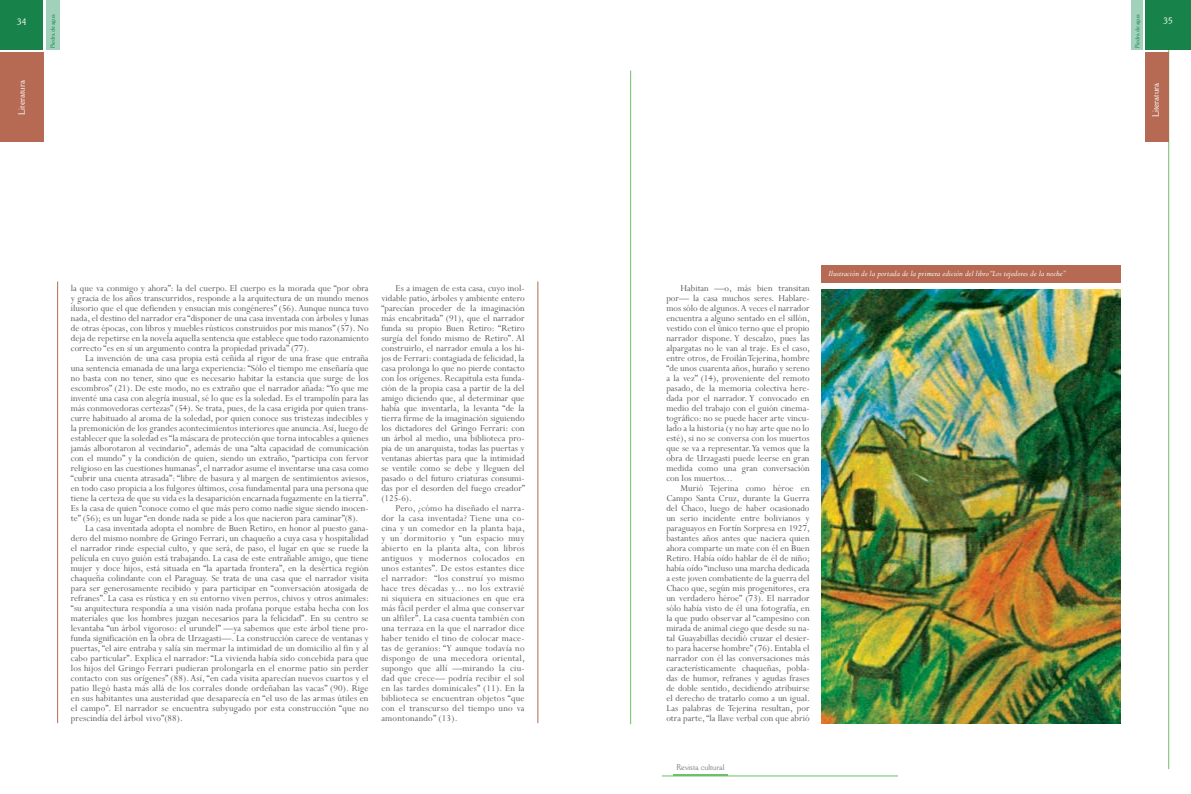
<style>
.page{position:relative;width:1191px;height:794px;background:#fff}
.page>*{position:absolute;margin:0;border:0;box-sizing:border-box;transform-origin:0 0}
.t1{font:10px/10px "Perpetua";color:#58595b;text-align:justify}
.t2{font:italic 9px "Perpetua";color:#fff}
.t3{font:9px "Della Robbia BT";color:#fff}
.t4{font:8px "Della Robbia BT";color:#808285}
.t5{font:6px "Della Robbia BT";letter-spacing:-.025em;color:#17834b}
</style>
<div class="page">
<hr style="left:630px;top:71px;width:1px;height:653px;background:#6dc067">
<hr style="left:662px;top:775px;width:236px;height:1px;background:#6dc067">
<hr style="left:674px;top:774px;width:54px;height:1px;background:#6dc067">
<div style="left:0;top:52px;width:43px;height:90px;background:#b66953"></div>
<hr style="left:1168px;top:32px;width:1px;height:737px;background:#6dc067">
<div style="left:1145px;top:0;width:46px;height:49px;background:#17834b"></div>
<div style="left:1131px;top:0;width:11px;height:49px;background:#a1d1ba"></div>
<div style="left:1145px;top:52px;width:24px;height:90px;background:#b66953"></div>
<div style="left:0;top:0;width:43px;height:49px;background:#17834b"></div>
<div style="left:46px;top:0;width:13px;height:49px;background:#a1d1ba"></div>
<hr style="left:57px;top:281px;width:1px;height:442px;background:#b66953">
<hr style="left:537px;top:281px;width:1px;height:442px;background:#b66953">
<div style="left:821px;top:265px;width:299px;height:17px;background:#b66953"></div>
<img style="left:821px;top:290px;width:299px;height:433px">
<p class="t3" style="left:17px;top:16px;width:11px">34</p>
<p class="t5" style="left:49px;top:48px;width:35px;rotate:-90deg">Piedra de agua</p>
<p class="t5" style="left:1133px;top:48px;width:35px;rotate:-90deg">Piedra de agua</p>
<p class="t3" style="left:1163px;top:16px;width:11px">35</p>
<p class="t3" style="left:16px;top:115px;width:36px;rotate:-90deg">Literatura</p>
<p class="t3" style="left:1150px;top:117px;width:36px;rotate:-90deg">Literatura</p>
<p class="t1" style="left:71px;top:283px;width:299px">la que va conmigo y ahora”: la del cuerpo. El cuerpo es la morada que “por obra y gracia de los años transcurridos, responde a la arquitectura de un mundo menos ilusorio que el que defienden y ensucian mis congéneres” (56). Aunque nunca tuvo nada, el destino del narrador era “disponer de una casa inventada con árboles y lunas de otras épocas, con libros y muebles rústicos construidos por mis manos” (57). No deja de repetirse en la novela aquella sentencia que establece que todo razonamiento correcto “es en sí un argumento contra la propiedad privada” (77).</p>
<p class="t1" style="left:71px;top:353px;width:300px;text-indent:14px">La invención de una casa propia está ceñida al rigor de una frase que entraña una sentencia emanada de una larga experiencia: “Sólo el tiempo me enseñaría que no basta con no tener, sino que es necesario habitar la estancia que surge de los escombros” (21). De este modo, no es extraño que el narrador añada: “Yo que me inventé una casa con alegría inusual, sé lo que es la soledad. Es el trampolín para las más conmovedoras certezas” (54). Se trata, pues, de la casa erigida por quien trans&shy;curre habituado al aroma de la soledad, por quien conoce sus tristezas indecibles y la premonición de los grandes acontecimientos interiores que anuncia. Así, luego de establecer que la soledad es “la máscara de protección que torna intocables a quienes jamás alborotaron al vecindario”, además de una “alta capacidad de comunicación con el mundo” y la condición de quien, siendo un extraño, “participa con fervor religioso en las cuestiones humanas”, el narrador asume el inventarse una casa como “cubrir una cuenta atrasada”: “libre de basura y al margen de sentimientos aviesos, en todo caso propicia a los fulgores últimos, cosa fundamental para una persona que tiene la certeza de que su vida es la desaparición encarnada fugazmente en la tierra”.<br>Es la casa de quien “conoce como el que más pero como nadie sigue siendo inocen&shy;te” (56); es un lugar “en donde nada se pide a los que nacieron para caminar”(8).</p>
<p class="t1" style="left:71px;top:523px;width:300px;text-indent:14px">La casa inventada adopta el nombre de Buen Retiro, en honor al puesto gana&shy;dero del mismo nombre de Gringo Ferrari, un chaqueño a cuya casa y hospitalidad el narrador rinde especial culto, y que será, de paso, el lugar en que se ruede la película en cuyo guión está trabajando. La casa de este entrañable amigo, que tiene mujer y doce hijos, está situada en “la apartada frontera”, en la desértica región chaqueña colindante con el Paraguay. Se trata de una casa que el narrador visita para ser generosamente recibido y para participar en “conversación atosigada de refranes”. La casa es rústica y en su entorno viven perros, chivos y otros animales: “su arquitectura respondía a una visión nada profana porque estaba hecha con los materiales que los hombres juzgan necesarios para la felicidad”. En su centro se levantaba “un árbol vigoroso: el urundel” —ya sabemos que este árbol tiene pro&shy;funda significación en la obra de Urzagasti—. La construcción carece de ventanas y puertas, “el aire entraba y salía sin mermar la intimidad de un domicilio al fin y al cabo particular”. Explica el narrador: “La vivienda había sido concebida para que los hijos del Gringo Ferrari pudieran prolongarla en el enorme patio sin perder contacto con sus orígenes” (88). Así, “en cada visita aparecían nuevos cuartos y el patio llegó hasta más allá de los corrales donde ordeñaban las vacas” (90). Rige en sus habitantes una austeridad que desaparecía en “el uso de las armas útiles en el campo”. El narrador se encuentra subyugado por esta construcción “que no prescindía del árbol vivo”(88).</p>
<p class="t1" style="left:381px;top:283px;width:145px;text-indent:14px">Es a imagen de esta casa, cuyo inol&shy;vidable patio, árboles y ambiente entero “parecían proceder de la imaginación más encabritada” (91), que el narrador funda su propio Buen Retiro: “Retiro surgía del fondo mismo de Retiro”. Al construirlo, el narrador emula a los hi&shy;jos de Ferrari: contagiada de felicidad, la casa prolonga lo que no pierde contacto con los orígenes. Recapitula esta funda&shy;ción de la propia casa a partir de la del amigo diciendo que, al determinar que había que inventarla, la levanta “de la tierra firme de la imaginación siguiendo los dictadores del Gringo Ferrari: con un árbol al medio, una biblioteca pro&shy;pia de un anarquista, todas las puertas y ventanas abiertas para que la intimidad se ventile como se debe y lleguen del pasado o del futuro criaturas consumi&shy;das por el desorden del fuego creador” (125-6).</p>
<p class="t1" style="left:381px;top:503px;width:145px;text-indent:14px">Pero, ¿cómo ha diseñado el narra&shy;dor la casa inventada? Tiene una co&shy;cina y un comedor en la planta baja, y un dormitorio y “un espacio muy abierto en la planta alta, con libros antiguos y modernos colocados en unos estantes”. De estos estantes dice el narrador: “los construí yo mismo hace tres décadas y... no los extravié ni siquiera en situaciones en que era más fácil perder el alma que conservar un alfiler”. La casa cuenta también con una terraza en la que el narrador dice haber tenido el tino de colocar mace&shy;tas de geranios: “Y aunque todavía no dispongo de una mecedora oriental, supongo que allí —mirando la ciu&shy;dad que crece— podría recibir el sol en las tardes dominicales” (11). En la biblioteca se encuentran objetos “que con el transcurso del tiempo uno va amontonando” (13).</p>
<p class="t1" style="left:666px;top:283px;width:145px;text-indent:14px">Habitan —o, más bien transitan por— la casa muchos seres. Hablare&shy;mos sólo de algunos. A veces el narrador encuentra a alguno sentado en el sillón, vestido con el único terno que el propio narrador dispone. Y descalzo, pues las alpargatas no le van al traje. Es el caso, entre otros, de Froilán Tejerina, hombre “de unos cuarenta años, huraño y sereno a la vez” (14), proveniente del remoto pasado, de la memoria colectiva here&shy;dada por el narrador. Y convocado en medio del trabajo con el guión cinema&shy;tográfico: no se puede hacer arte vincu&shy;lado a la historia (y no hay arte que no lo esté), si no se conversa con los muertos que se va a representar. Ya vemos que la obra de Urzagasti puede leerse en gran medida como una gran conversación con los muertos...</p>
<p class="t1" style="left:666px;top:483px;width:145px;text-indent:14px">Murió Tejerina como héroe en Campo Santa Cruz, durante la Guerra del Chaco, luego de haber ocasionado un serio incidente entre bolivianos y paraguayos en Fortín Sorpresa en 1927, bastantes años antes que naciera quien ahora comparte un mate con él en Buen Retiro. Había oído hablar de él de niño; había oído “incluso una marcha dedicada a este joven combatiente de la guerra del Chaco que, según mis progenitores, era un verdadero héroe” (73). El narrador sólo había visto de él una fotografía, en la que pudo observar al “campesino con mirada de animal ciego que desde su na&shy;tal Guayabillas decidió cruzar el desier&shy;to para hacerse hombre” (76). Entabla el narrador con él las conversaciones más característicamente chaqueñas, pobla&shy;das de humor, refranes y agudas frases de doble sentido, decidiendo atribuirse el derecho de tratarlo como a un igual.<br>Las palabras de Tejerina resultan, por otra parte, “la llave verbal con que abrió</p>
<p class="t4" style="left:676px;top:762px;width:49px">Revista cultural</p>
<p class="t2" style="left:828px;top:268px;width:238px">Ilustración de la portada de la primera edición del libro “Los tejedores de la noche”</p>
</div>
